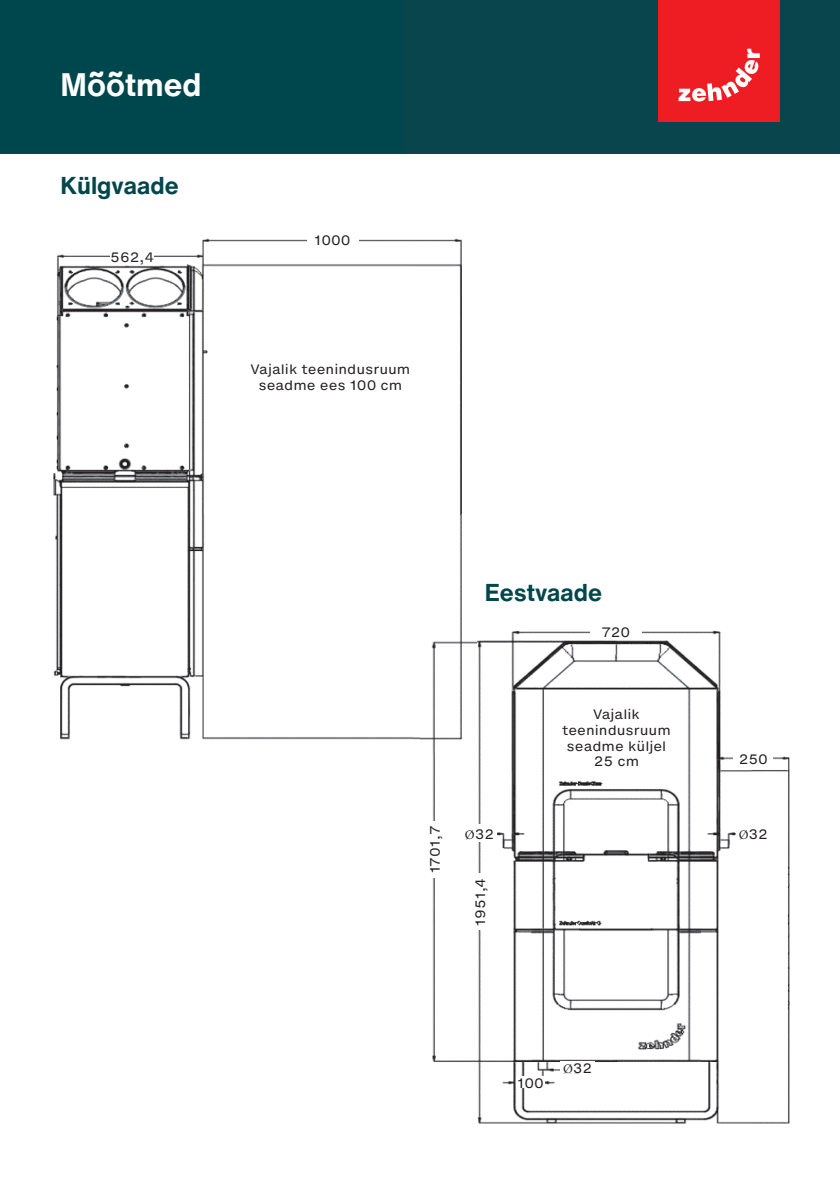
<style>
.page{position:relative;width:840px;height:1191px;background:#fff}
.page>*{position:absolute;margin:0;border:0;box-sizing:border-box;transform-origin:0 0}
.t1{font:700 32px "Helvetica Now Text";color:#fff}
.t2{font:700 24px "Helvetica Now Text";color:#00464d}
.t3{font:13px/15.6px "Helvetica Now Micro";color:#231f20;text-align:center}
.s1{font-family:"Minion Pro"}
</style>
<div class="page">
<img style="left:53px;top:238px;width:409px;height:502px">
<img style="left:432px;top:630px;width:358px;height:494px">
<img style="left:420px;top:507px;width:56px;height:245px">
<div style="left:0;top:0;width:839px;height:153px;background:#08454c"></div>
<div style="left:0;top:0;width:403px;height:153px;background:#00464d"></div>
<div style="left:658px;top:0;width:121px;height:122px;background:#ee1d23"></div>
<svg style="left:678px;top:49px;width:81px;height:53px"></svg>
<div style="left:212px;top:303px;width:236px;height:147px;background:#fff"></div>
<div style="left:110px;top:250px;width:44px;height:12px;background:#fff"></div>
<div style="left:554px;top:697px;width:124px;height:80px;background:#fff"></div>
<div style="left:307px;top:234px;width:51px;height:11px;background:#fff"></div>
<div style="left:590px;top:625px;width:51px;height:12px;background:#fff"></div>
<div style="left:733px;top:752px;width:39px;height:12px;background:#fff"></div>
<div style="left:420px;top:821px;width:28px;height:57px;background:#fff"></div>
<div style="left:465px;top:873px;width:28px;height:57px;background:#fff"></div>
<div style="left:462px;top:824px;width:34px;height:17px;background:#fff"></div>
<div style="left:736px;top:824px;width:34px;height:17px;background:#fff"></div>
<div style="left:560px;top:1061px;width:34px;height:12px;background:#fff"></div>
<div style="left:516px;top:1076px;width:28px;height:11px;background:#fff"></div>
<h1 class="t1" style="left:60px;top:61px;width:142px">Mõõtmed</h1>
<h2 class="t2" style="left:60px;top:167px;width:120px">Külgvaade</h2>
<p class="t3" style="left:110px;top:249px;width:45px">562,4</p>
<p class="t3" style="left:314px;top:232px;width:38px">1000</p>
<p class="t3" style="left:250px;top:361px;width:161px">Vajalik teenindusruum seadme ees 100 cm</p>
<h2 class="t2" style="left:484px;top:574px;width:119px">Eestvaade</h2>
<p class="t3" style="left:601px;top:624px;width:30px">720</p>
<p class="t3" style="left:561px;top:706px;width:110px">Vajalik teenindusruum seadme küljel<br>25 cm</p>
<p class="t3" style="left:738px;top:751px;width:31px">250</p>
<p class="t3" style="left:427px;top:873px;width:49px;rotate:-90deg">1701,7</p>
<p class="t3" style="left:464px;top:826px;width:31px"><span class="s1">Ø</span>32</p>
<p class="t3" style="left:738px;top:826px;width:31px"><span class="s1">Ø</span>32</p>
<p class="t3" style="left:472px;top:925px;width:49px;rotate:-90deg">1951,4</p>
<p class="t3" style="left:517px;top:1075px;width:28px">100</p>
<p class="t3" style="left:563px;top:1060px;width:31px"><span class="s1">Ø</span>32</p>
</div>
